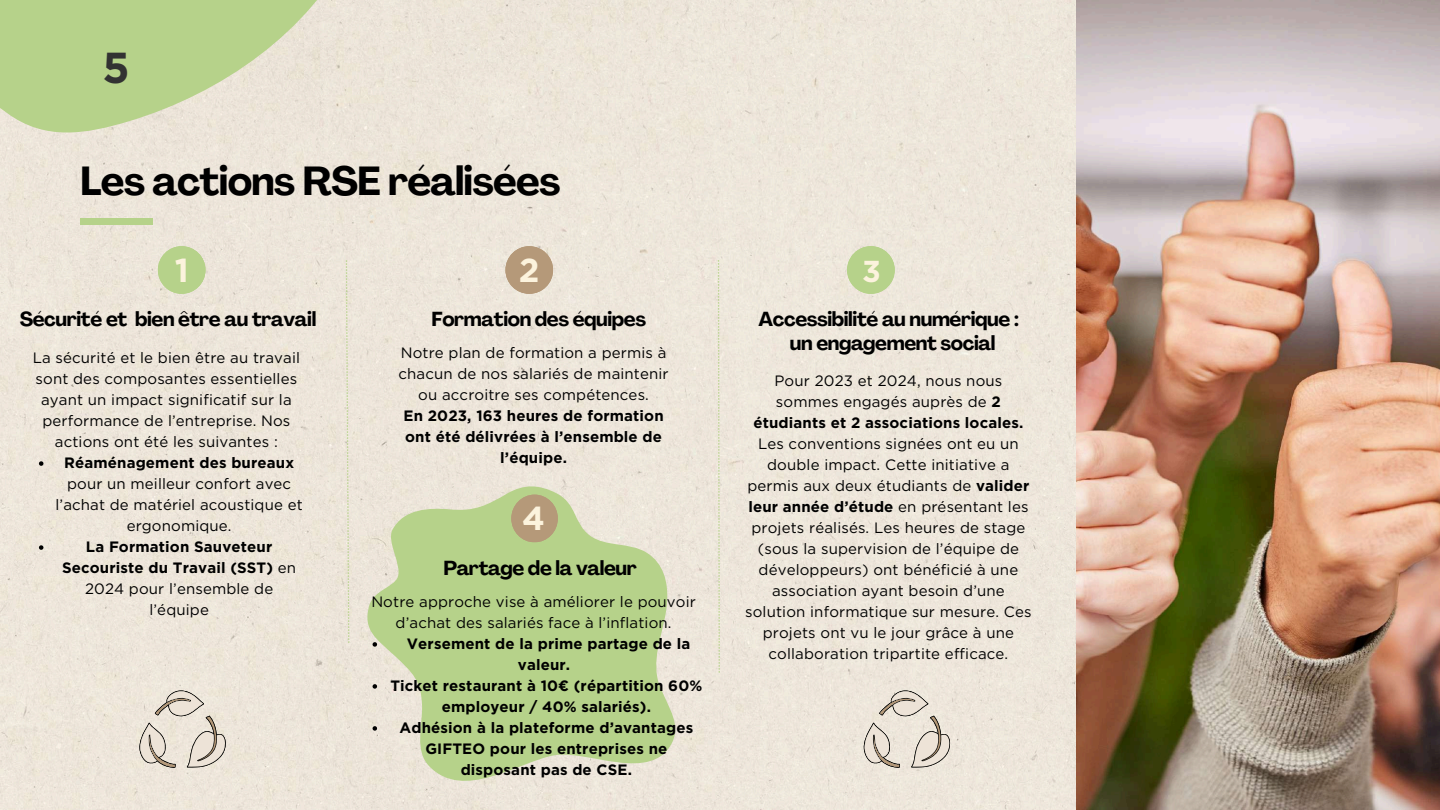
<style>
.page{position:relative;width:1440px;height:810px;background:#fff}
.page>*{position:absolute;margin:0;border:0;box-sizing:border-box;transform-origin:0 0}
.t1{font:700 43.3px "Gotham";color:#323232}
.t2{font:700 40px "Agrandir";letter-spacing:-.02em;color:#000}
.t3{font:700 33.2px "Gotham";color:#fcf3dd}
.t4{font:700 30.3px "Gotham";color:#fcf3dd}
.t5{font:700 20px/23.2px "Agrandir";letter-spacing:-.02em;color:#000;text-align:center}
.t6{font:15px/21px "Gotham";letter-spacing:.01em;color:#000;text-align:center}
.t7{font:700 15px/21px "Gotham";letter-spacing:.01em;color:#000;text-align:center}
.s1{font-weight:400}
.s2{font-weight:700}
</style>
<div class="page">
<div style="left:0;top:0;width:1077px;height:810px;background:#ede6db"></div>
<svg style="left:0;top:0;width:352px;height:141px;background:#cad8a8"></svg>
<img style="left:1077px;top:0;width:363px;height:810px">
<div style="left:80px;top:219px;width:72px;height:6px;background:#b6d28a"></div>
<svg style="left:346px;top:260px;width:3px;height:383px"></svg>
<svg style="left:718px;top:260px;width:2px;height:413px"></svg>
<svg style="left:158px;top:246px;width:48px;height:48px;background:#c1d59a"></svg>
<svg style="left:39px;top:461px;width:4px;height:5px"></svg>
<svg style="left:39px;top:545px;width:4px;height:5px"></svg>
<svg style="left:505px;top:246px;width:48px;height:48px;background:#c1a98d"></svg>
<svg style="left:847px;top:246px;width:48px;height:48px;background:#c2d69b"></svg>
<svg style="left:362px;top:484px;width:321px;height:318px;background:#c9d8a6"></svg>
<svg style="left:511px;top:495px;width:47px;height:47px;background:#b5a47c"></svg>
<svg style="left:373px;top:642px;width:4px;height:5px"></svg>
<svg style="left:373px;top:684px;width:4px;height:5px"></svg>
<svg style="left:373px;top:726px;width:4px;height:5px"></svg>
<svg style="left:139px;top:690px;width:87px;height:78px;background:#dad2c6"></svg>
<svg style="left:864px;top:690px;width:86px;height:78px;background:#dad2c7"></svg>
<h1 class="t1" style="left:102px;top:42px;width:29px">5</h1>
<h2 class="t2" style="left:80px;top:165px;width:482px">Les actions RSE réalisées</h2>
<h3 class="t3" style="left:175px;top:250px;width:16px">1</h3>
<h3 class="t5" style="left:20px;top:310px;width:298px">Sécurité et bien être au travail</h3>
<p class="t6" style="left:33px;top:347px;width:269px">La sécurité et le bien être au travail sont des composantes essentielles ayant un impact significatif sur la performance de l’entreprise. Nos actions ont été les suivantes :</p>
<p class="t7" style="left:64px;top:452px;width:231px">Réaménagement des bureaux</p>
<p class="t6" style="left:55px;top:473px;width:249px">pour un meilleur confort avec l’achat de matériel acoustique et ergonomique.</p>
<p class="t7" style="left:62px;top:536px;width:236px">La Formation Sauveteur<br>Secouriste du Travail (SST) <span class="s1">en<br>2024 pour l’ensemble de l’équipe</span></p>
<h3 class="t3" style="left:519px;top:250px;width:22px">2</h3>
<h3 class="t5" style="left:432px;top:310px;width:216px">Formation des équipes</h3>
<p class="t6" style="left:399px;top:343px;width:272px">Notre plan de formation a permis à chacun de nos salariés de maintenir ou accroitre ses compétences.</p>
<p class="t7" style="left:403px;top:406px;width:262px">En 2023, 163 heures de formation ont été délivrées à l’ensemble de l’équipe.</p>
<h3 class="t3" style="left:522px;top:499px;width:24px">4</h3>
<h3 class="t5" style="left:443px;top:558px;width:195px">Partage de la valeur</h3>
<p class="t6" style="left:371px;top:591px;width:326px">Notre approche vise à améliorer le pouvoir d’achat des salariés face à l’inflation.</p>
<p class="t7" style="left:390px;top:633px;width:314px">Versement de la prime partage de la valeur.<br>Ticket restaurant à 10€ (répartition 60% employeur / 40% salariés).<br>Adhésion à la plateforme d’avantages<br>GIFTEO pour les entreprises ne disposant pas de CSE.</p>
<h3 class="t4" style="left:862px;top:253px;width:20px">3</h3>
<h3 class="t5" style="left:758px;top:310px;width:262px">Accessibilité au numérique : un engagement social</h3>
<p class="t6" style="left:753px;top:370px;width:272px">Pour 2023 et 2024, nous nous sommes engagés auprès de <span class="s2">2 étudiants et 2 associations locales.</span></p>
<p class="t6" style="left:745px;top:433px;width:288px">Les conventions signées ont eu un double impact. Cette initiative a permis aux deux étudiants de <span class="s2">valider leur année d’étude</span> en présentant les projets réalisés. Les heures de stage (sous la supervision de l’équipe de développeurs) ont bénéficié à une association ayant besoin d’une solution informatique sur mesure. Ces projets ont vu le jour grâce à une collaboration tripartite efficace.</p>
</div>
